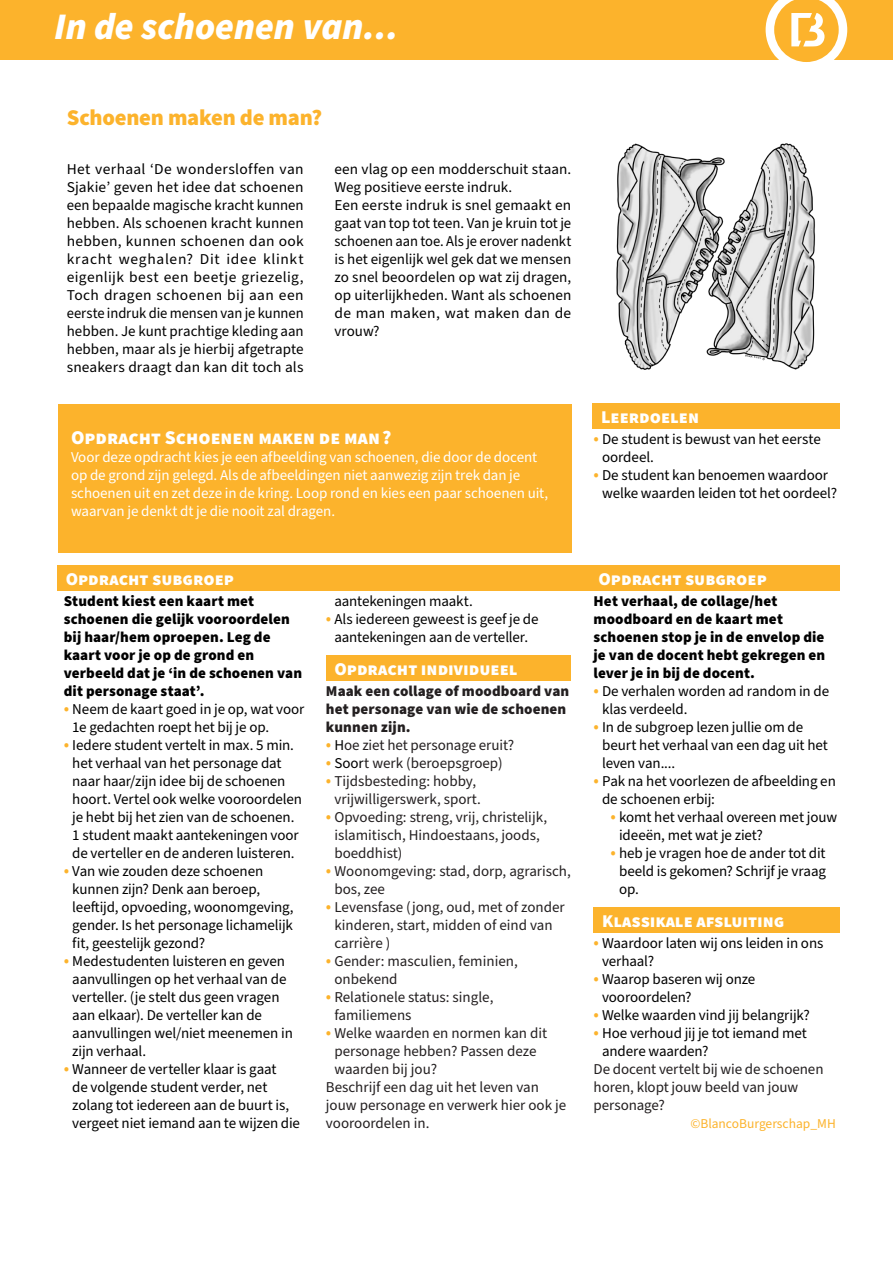
<style>
.page{position:relative;width:893px;height:1263px;background:#fff}
.page>*{position:absolute;margin:0;border:0;box-sizing:border-box;transform-origin:0 0}
.titel{font:italic 900 37.5px "Source Sans Pro";color:#fff}
.Italic{font:900 22.5px "Source Sans Pro";color:#fcb32c}
.kop{font:900 19.5px "Source Sans Pro";color:#fff}
.tussenkop1{font:900 18px "Source Sans Pro";color:#fff}
.Broodtekst{font:15px/18px "Source Sans Pro";letter-spacing:-.005em;color:#000}
.Opsomming{font:15px/18px "Source Sans Pro";color:#231f20}
.Opsomming-2{font:900 15px/18px "Source Sans Pro";letter-spacing:.01em;color:#000}
.kop-2{font:15px/18px "Source Sans Pro";letter-spacing:-.005em;color:#fff}
.t1{font:900 15px/18px "Source Sans Pro";letter-spacing:.01em;color:#231f20}
.t2{font:13.5px "Source Sans Pro";color:#fcb32c}
.s1{font-size:18px;color:#fcb32c}
.s2{color:#000}
</style>
<div class="page">
<div style="left:0;top:0;width:893px;height:60px;background:#fcb32c"></div>
<div style="left:58px;top:404px;width:513px;height:148px;background:#fcb32c"></div>
<div style="left:57px;top:565px;width:783px;height:26px;background:#fcb32c"></div>
<div style="left:592px;top:403px;width:248px;height:26px;background:#fcb32c"></div>
<svg style="left:766px;top:0;width:81px;height:62px"></svg>
<div style="left:594px;top:907px;width:246px;height:26px;background:#fcb32c"></div>
<div style="left:326px;top:655px;width:244px;height:26px;background:#fcb32c"></div>
<img style="left:616px;top:143px;width:199px;height:227px">
<p class="titel" style="left:54px;top:0;width:346px">In de schoenen van...</p>
<p class="Italic" style="left:67px;top:102px;width:257px">Schoenen maken de man?</p>
<p class="Broodtekst" style="left:67px;top:161px;width:238px;text-align:justify">Het verhaal ‘De wondersloffen van Sjakie’ geven het idee dat schoenen een bepaalde magische kracht kunnen hebben. Als schoenen kracht kunnen hebben, kunnen schoenen dan ook kracht weghalen? Dit idee klinkt eigenlijk best een beetje griezelig, Toch dragen schoenen bij aan een eerste indruk die mensen van je kunnen hebben. Je kunt prachtige kleding aan hebben, maar als je hierbij afgetrapte sneakers draagt dan kan dit toch als</p>
<p class="Broodtekst" style="left:334px;top:161px;width:238px">een vlag op een modderschuit staan.<br>Weg positieve eerste indruk.</p>
<p class="Broodtekst" style="left:334px;top:197px;width:238px;text-align:justify">Een eerste indruk is snel gemaakt en gaat van top tot teen. Van je kruin tot je schoenen aan toe. Als je erover nadenkt is het eigenlijk wel gek dat we mensen zo snel beoordelen op wat zij dragen, op uiterlijkheden. Want als schoenen de man maken, wat maken dan de vrouw?</p>
<p class="kop" style="left:71px;top:424px;width:322px">Opdracht Schoenen maken de man?</p>
<p class="kop-2" style="left:71px;top:449px;width:479px">Voor deze opdracht kies je een afbeelding van schoenen, die door de docent op de grond zijn gelegd. Als de afbeeldingen niet aanwezig zijn trek dan je schoenen uit en zet deze in de kring. Loop rond en kies een paar schoenen uit, waarvan je denkt dt je die nooit zal dragen.</p>
<p class="tussenkop1" style="left:66px;top:567px;width:170px">Opdracht subgroep</p>
<p class="Opsomming-2" style="left:64px;top:592px;width:240px">Student kiest een kaart met schoenen die gelijk vooroordelen bij haar/hem oproepen. Leg de kaart voor je op de grond en verbeeld dat je ‘in de schoenen van dit personage staat’.</p>
<p class="Broodtekst" style="left:72px;top:701px;width:234px;text-indent:-9px"><span class="s1">•</span> Neem de kaart goed in je op, wat voor<br>1e gedachten roept het bij je op.</p>
<p class="Broodtekst" style="left:72px;top:737px;width:231px;text-indent:-9px"><span class="s1">•</span> Iedere student vertelt in max. 5 min. het verhaal van het personage dat naar haar/zijn idee bij de schoenen hoort. Vertel ook welke vooroordelen je hebt bij het zien van de schoenen.<br>1 student maakt aantekeningen voor de verteller en de anderen luisteren.</p>
<p class="Broodtekst" style="left:72px;top:863px;width:223px;text-indent:-9px"><span class="s1">•</span> Van wie zouden deze schoenen kunnen zijn? Denk aan beroep, leeftijd, opvoeding, woonomgeving, gender. Is het personage lichamelijk fit, geestelijk gezond?</p>
<p class="Broodtekst" style="left:72px;top:953px;width:222px;text-indent:-9px"><span class="s1">•</span> Medestudenten luisteren en geven aanvullingen op het verhaal van de verteller. (je stelt dus geen vragen aan elkaar). De verteller kan de aanvullingen wel/niet meenemen in zijn verhaal.</p>
<p class="Broodtekst" style="left:72px;top:1061px;width:229px;text-indent:-9px"><span class="s1">•</span> Wanneer de verteller klaar is gaat<br>de volgende student verder, net zolang tot iedereen aan de buurt is, vergeet niet iemand aan te wijzen die</p>
<p class="Broodtekst" style="left:334px;top:593px;width:140px">aantekeningen maakt.</p>
<p class="Broodtekst" style="left:326px;top:611px;width:214px;text-align:center"><span class="s1">•</span> Als iedereen geweest is geef je de aantekeningen aan de verteller.</p>
<p class="t1" style="left:326px;top:682px;width:245px">Maak een collage of moodboard van het personage van wie de schoenen kunnen zijn.</p>
<p class="Opsomming" style="left:326px;top:737px;width:190px"><span class="s1">•</span> <span class="s2">H</span>oe ziet het personage eruit?</p>
<p class="Opsomming" style="left:326px;top:755px;width:178px"><span class="s1">•</span> <span class="s2">Soor</span>t werk (beroepsgroep)</p>
<p class="Opsomming" style="left:326px;top:773px;width:156px;text-align:center"><span class="s1">•</span> Tijdsbesteding: hobby, vrijwilligerswerk, sport.</p>
<p class="Opsomming" style="left:334px;top:809px;width:214px;text-indent:-9px"><span class="s1">•</span> Opvoeding: streng, vrij, christelijk, islamitisch, Hindoestaans, joods, boeddhist)</p>
<p class="Opsomming" style="left:334px;top:863px;width:238px;text-indent:-9px"><span class="s1">•</span> Woonomgeving: stad, dorp, agrarisch, bos, zee</p>
<p class="Opsomming" style="left:334px;top:899px;width:232px;text-indent:-9px"><span class="s1">•</span> Levensfase (jong, oud, met of zonder kinderen, start, midden of eind van carrière )</p>
<p class="Opsomming" style="left:334px;top:953px;width:185px;text-indent:-9px"><span class="s1">•</span> Gender: masculien, feminien, onbekend</p>
<p class="Opsomming" style="left:334px;top:989px;width:161px;text-indent:-9px"><span class="s1">•</span> Relationele status: single, familiemens</p>
<p class="Opsomming" style="left:334px;top:1025px;width:214px;text-indent:-9px"><span class="s1">•</span> Welke waarden en normen kan dit personage hebben? Passen deze waarden bij jou?</p>
<p class="Opsomming" style="left:326px;top:1079px;width:242px">Beschrijf een dag uit het leven van jouw personage en verwerk hier ook je vooroordelen in.</p>
<p class="tussenkop1" style="left:334px;top:657px;width:185px">Opdracht individueel</p>
<p class="tussenkop1" style="left:601px;top:405px;width:100px">Leerdoelen</p>
<p class="Broodtekst" style="left:602px;top:431px;width:220px;text-indent:-9px"><span class="s1">•</span> De student is bewust van het eerste oordeel.</p>
<p class="Broodtekst" style="left:602px;top:467px;width:237px;text-indent:-9px"><span class="s1">•</span> De student kan benoemen waardoor welke waarden leiden tot het oordeel?</p>
<p class="tussenkop1" style="left:598px;top:567px;width:170px">Opdracht subgroep</p>
<p class="Opsomming-2" style="left:594px;top:592px;width:233px">Het verhaal, de collage/het moodboard en de kaart met schoenen stop je in de envelop die je van de docent hebt gekregen en lever je in bij de docent.</p>
<p class="Broodtekst" style="left:602px;top:683px;width:229px;text-indent:-9px"><span class="s1">•</span> De verhalen worden ad random in de klas verdeeld.</p>
<p class="Broodtekst" style="left:602px;top:719px;width:227px;text-indent:-9px"><span class="s1">•</span> In de subgroep lezen jullie om de beurt het verhaal van een dag uit het leven van....</p>
<p class="Broodtekst" style="left:602px;top:773px;width:235px;text-indent:-9px"><span class="s1">•</span> Pak na het voorlezen de afbeelding en de schoenen erbij:</p>
<p class="Broodtekst" style="left:619px;top:809px;width:220px;text-indent:-9px"><span class="s1">•</span> komt het verhaal overeen met jouw ideeën, met wat je ziet?</p>
<p class="Broodtekst" style="left:619px;top:845px;width:208px;text-align:justify;text-indent:-9px"><span class="s1">•</span> heb je vragen hoe de ander tot dit beeld is gekomen? Schrijf je vraag op.</p>
<p class="tussenkop1" style="left:602px;top:909px;width:184px">Klassikale afsluiting</p>
<p class="Broodtekst" style="left:602px;top:935px;width:223px;text-indent:-9px"><span class="s1">•</span> Waardoor laten wij ons leiden in ons verhaal?</p>
<p class="Broodtekst" style="left:602px;top:971px;width:155px;text-indent:-9px"><span class="s1">•</span> Waarop baseren wij onze vooroordelen?</p>
<p class="Broodtekst" style="left:594px;top:1007px;width:218px"><span class="s1">•</span> Welke waarden vind jij belangrijk?</p>
<p class="Broodtekst" style="left:602px;top:1025px;width:206px;text-indent:-9px"><span class="s1">•</span> Hoe verhoud jij je tot iemand met andere waarden?</p>
<p class="Opsomming" style="left:594px;top:1061px;width:231px">De docent vertelt bij wie de schoenen horen, klopt jouw beeld van jouw personage?</p>
<p class="t2" style="left:690px;top:1115px;width:147px">©BlancoBurgerschap_MH</p>
</div>
